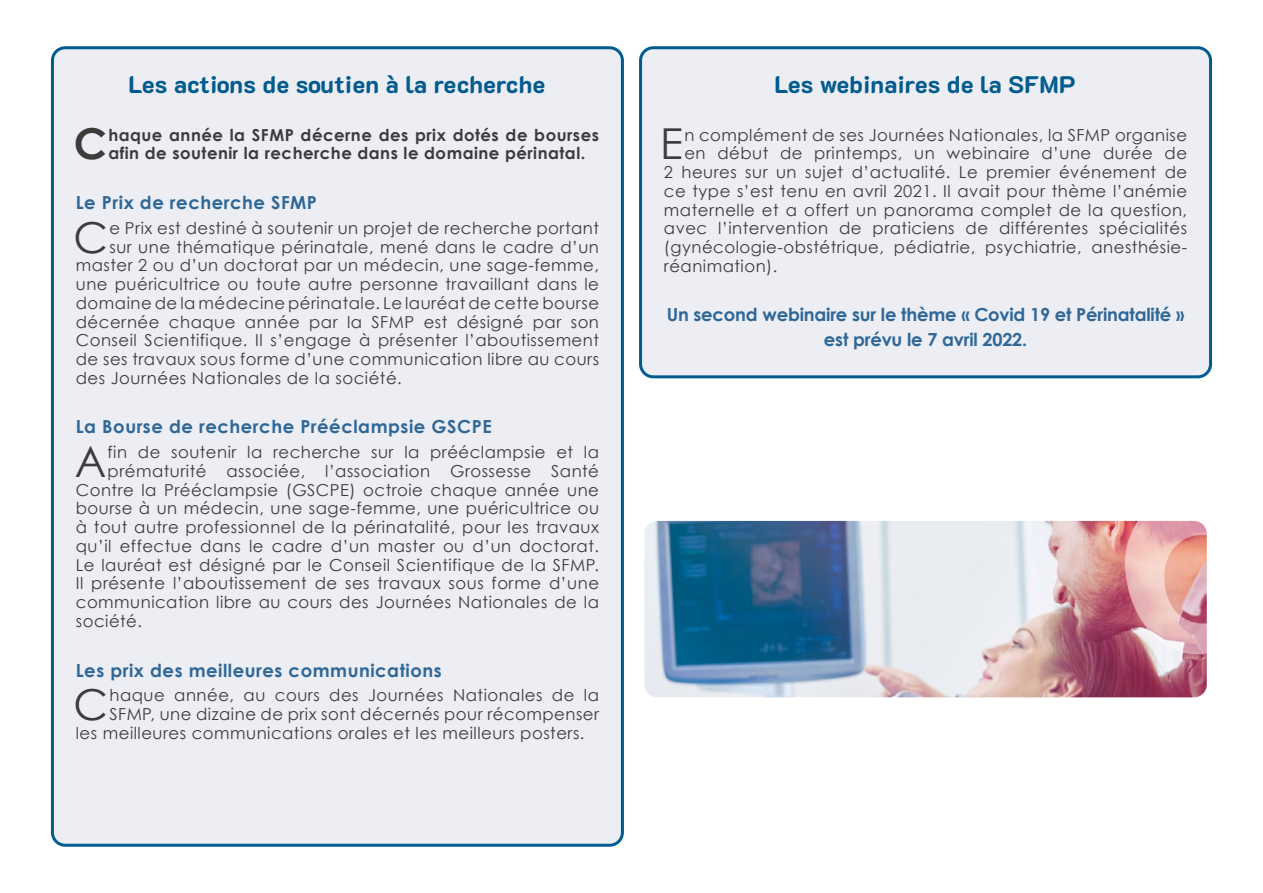
<style>
.page{position:relative;width:1263px;height:893px;background:#fff}
.page>*{position:absolute;margin:0;border:0;box-sizing:border-box;transform-origin:0 0}
.t1{font:42.6px "Century Gothic";color:#3c3c3b}
.t2{font:700 42.6px "Century Gothic";color:#3c3c3b}
.t3{font:800 24px "K2 D";letter-spacing:.01em;color:#025b8e}
.t4{font:700 18px "Century Gothic";letter-spacing:.03em;color:#2f6797}
.t5{font:700 18px/24.8px "Century Gothic";letter-spacing:-.01em;color:#2f6797;text-align:center}
.t6{font:16.5px "Century Gothic";letter-spacing:.03em;color:#3c3c3b}
.t7{font:700 16.5px/18.8px "Century Gothic";letter-spacing:.03em;color:#3c3c3b}
</style>
<div class="page">
<img style="left:644px;top:521px;width:563px;height:176px">
<div style="left:52px;top:48px;width:570px;height:797px;background:#eceef4;border-radius:13px"></div>
<div style="left:51px;top:46px;width:573px;height:801px;border:3px solid #025b8e;border-radius:13px"></div>
<div style="left:640px;top:48px;width:570px;height:329px;background:#eceef4;border-radius:13px"></div>
<div style="left:639px;top:46px;width:573px;height:332px;border:3px solid #025b8e;border-radius:13px"></div>
<h2 class="t3" style="left:129px;top:71px;width:418px">Les actions de soutien à la recherche</h2>
<h2 class="t3" style="left:774px;top:71px;width:303px">Les webinaires de la SFMP</h2>
<h1 class="t2" style="left:74px;top:117px;width:35px">C</h1>
<p class="t7" style="left:108px;top:125px;width:492px">haque année la SFMP décerne des prix dotés de bourses afin de soutenir la recherche dans le domaine périnatal.</p>
<p class="t4" style="left:76px;top:191px;width:243px">Le Prix de recherche SFMP</p>
<h1 class="t1" style="left:74px;top:211px;width:36px">C</h1>
<p class="t6" style="left:109px;top:218px;width:491px">e Prix est destiné à soutenir un projet de recherche portant</p>
<p class="t6" style="left:109px;top:236px;width:491px">sur une thématique périnatale, mené dans le cadre d’un</p>
<p class="t6" style="left:76px;top:255px;width:525px">master 2 ou d’un doctorat par un médecin, une sage-femme,</p>
<p class="t6" style="left:76px;top:274px;width:525px">une puéricultrice ou toute autre personne travaillant dans le</p>
<p class="t6" style="left:76px;top:293px;width:525px">domaine de la médecine périnatale. Le lauréat de cette bourse</p>
<p class="t6" style="left:76px;top:311px;width:525px">décernée chaque année par la SFMP est désigné par son</p>
<p class="t6" style="left:76px;top:330px;width:525px">Conseil Scientifique. Il s’engage à présenter l’aboutissement</p>
<p class="t6" style="left:76px;top:349px;width:525px">de ses travaux sous forme d’une communication libre au cours</p>
<p class="t6" style="left:76px;top:368px;width:327px">des Journées Nationales de la société.</p>
<p class="t4" style="left:76px;top:416px;width:417px">La Bourse de recherche Prééclampsie GSCPE</p>
<h1 class="t1" style="left:75px;top:436px;width:33px">A</h1>
<p class="t6" style="left:108px;top:442px;width:493px">fin de soutenir la recherche sur la prééclampsie et la</p>
<p class="t6" style="left:108px;top:461px;width:493px">prématurité associée, l’association Grossesse Santé</p>
<p class="t6" style="left:76px;top:480px;width:525px">Contre la Prééclampsie (GSCPE) octroie chaque année une</p>
<p class="t6" style="left:76px;top:498px;width:525px">bourse à un médecin, une sage-femme, une puéricultrice ou</p>
<p class="t6" style="left:76px;top:517px;width:525px">à tout autre professionnel de la périnatalité, pour les travaux</p>
<p class="t6" style="left:76px;top:536px;width:525px">qu’il effectue dans le cadre d’un master ou d’un doctorat.</p>
<p class="t6" style="left:76px;top:555px;width:525px">Le lauréat est désigné par le Conseil Scientifique de la SFMP.</p>
<p class="t6" style="left:76px;top:573px;width:525px">Il présente l’aboutissement de ses travaux sous forme d’une</p>
<p class="t6" style="left:76px;top:592px;width:525px">communication libre au cours des Journées Nationales de la</p>
<p class="t6" style="left:76px;top:611px;width:68px">société.</p>
<p class="t4" style="left:76px;top:659px;width:367px">Les prix des meilleures communications</p>
<h1 class="t1" style="left:74px;top:679px;width:36px">C</h1>
<p class="t6" style="left:109px;top:685px;width:491px">haque année, au cours des Journées Nationales de la</p>
<p class="t6" style="left:109px;top:704px;width:491px">SFMP, une dizaine de prix sont décernés pour récompenser</p>
<p class="t6" style="left:76px;top:723px;width:510px">les meilleures communications orales et les meilleurs posters.</p>
<h1 class="t1" style="left:660px;top:118px;width:24px">E</h1>
<p class="t6" style="left:684px;top:125px;width:504px">n complément de ses Journées Nationales, la SFMP organise</p>
<p class="t6" style="left:684px;top:143px;width:504px">en début de printemps, un webinaire d’une durée de</p>
<p class="t6" style="left:664px;top:162px;width:525px">2 heures sur un sujet d’actualité. Le premier événement de</p>
<p class="t6" style="left:664px;top:181px;width:525px">ce type s’est tenu en avril 2021. Il avait pour thème l’anémie</p>
<p class="t6" style="left:664px;top:200px;width:525px">maternelle et a offert un panorama complet de la question,</p>
<p class="t6" style="left:664px;top:218px;width:525px">avec l’intervention de praticiens de différentes spécialités</p>
<p class="t6" style="left:664px;top:237px;width:525px">(gynécologie-obstétrique, pédiatrie, psychiatrie, anesthésie-</p>
<p class="t6" style="left:664px;top:256px;width:115px">réanimation).</p>
<p class="t5" style="left:667px;top:302px;width:519px">Un second webinaire sur le thème « Covid 19 et Périnatalité » est prévu le 7 avril 2022.</p>
</div>
